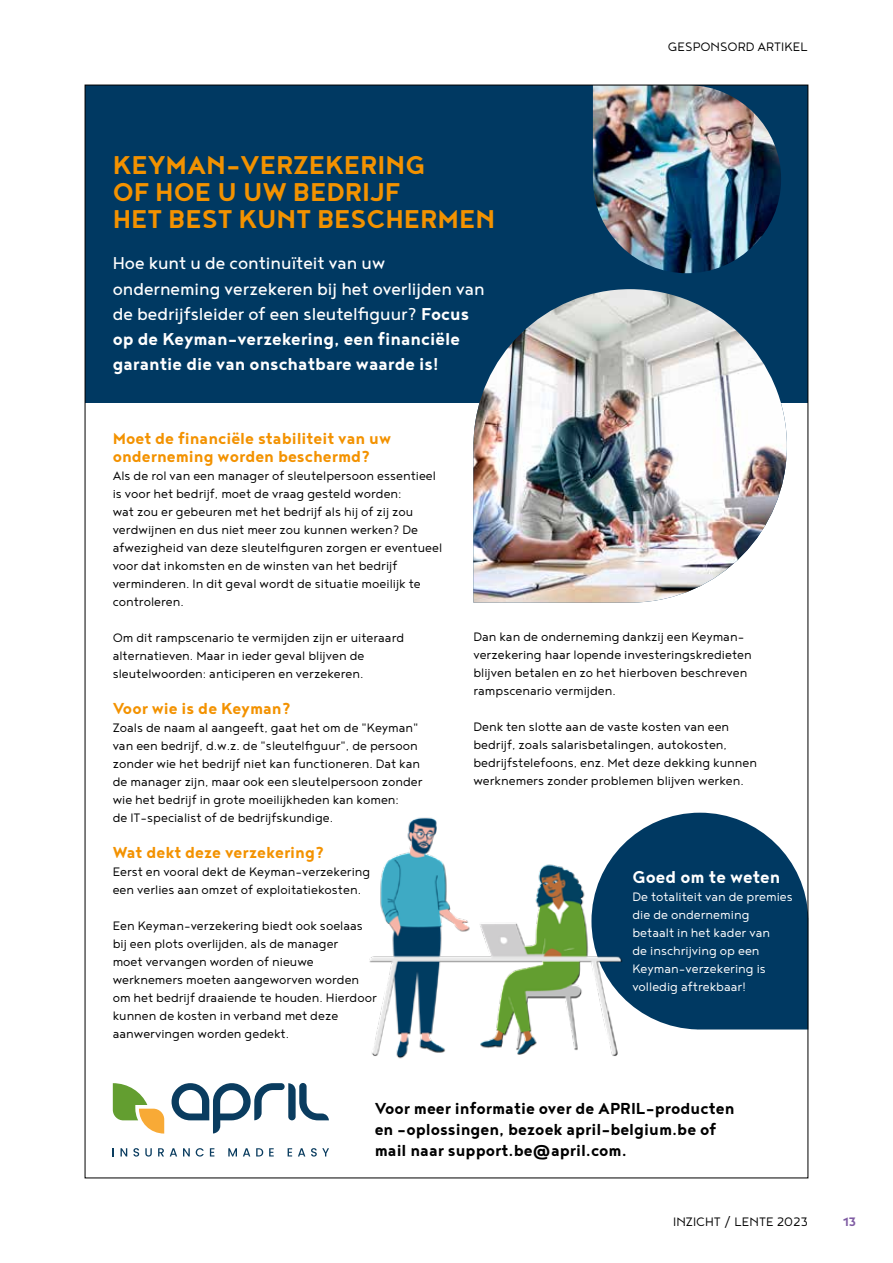
<style>
.page{position:relative;width:893px;height:1263px;background:#fff}
.page>*{position:absolute;margin:0;border:0;box-sizing:border-box;transform-origin:0 0}
.t1{font:700 31.5px/27px "Noyh";color:#f39200}
.t2{font:21px/25.2px "Noyh";color:#fff}
.t3{font:700 21px "Noyh";color:#fff}
.t4{font:700 19.5px/21px "Noyh";color:#000}
.t5{font:700 19.5px/18px "Noyh";color:#f39200}
.t6{font:300 15px/18px "Noyh";color:#000}
.t7{font:300 15px/18px "Noyh";color:#fff}
.t8{font:700 15px "Noyh";color:#7f5ca3}
.s1{font-weight:700}
</style>
<div class="page">
<div style="left:85px;top:85px;width:723px;height:318px;background:#003962"></div>
<svg style="left:632px;top:813px;width:174px;height:216px;fill:#003962"></svg>
<img style="left:473px;top:289px;width:314px;height:314px">
<img style="left:593px;top:87px;width:188px;height:186px">
<img style="left:369px;top:817px;width:263px;height:242px">
<svg style="left:120px;top:1148px;width:7px;height:8px"></svg>
<svg style="left:133px;top:1148px;width:6px;height:8px"></svg>
<svg style="left:145px;top:1148px;width:7px;height:8px"></svg>
<svg style="left:158px;top:1148px;width:6px;height:8px"></svg>
<svg style="left:170px;top:1148px;width:7px;height:8px"></svg>
<svg style="left:183px;top:1148px;width:7px;height:8px"></svg>
<svg style="left:196px;top:1148px;width:8px;height:8px"></svg>
<svg style="left:210px;top:1148px;width:4px;height:8px"></svg>
<svg style="left:228px;top:1148px;width:9px;height:8px"></svg>
<svg style="left:243px;top:1148px;width:7px;height:8px"></svg>
<svg style="left:256px;top:1148px;width:7px;height:8px"></svg>
<svg style="left:269px;top:1148px;width:5px;height:8px"></svg>
<svg style="left:288px;top:1148px;width:4px;height:8px"></svg>
<svg style="left:298px;top:1148px;width:7px;height:8px"></svg>
<svg style="left:311px;top:1148px;width:18px;height:8px"></svg>
<svg style="left:113px;top:1083px;width:51px;height:50px"></svg>
<svg style="left:172px;top:1083px;width:157px;height:50px"></svg>
<h1 class="t1" style="left:113px;top:151px;width:384px">KEYMAN-VERZEKERING<br>OF HOE U UW BEDRIJF<br>HET BEST KUNT BESCHERMEN</h1>
<h2 class="t2" style="left:113px;top:250px;width:373px">Hoe kunt u de continuïteit van uw onderneming verzekeren bij het overlijden van de bedrijfsleider of een sleutelfiguur? <span class="s1">Focus op de Keyman-verzekering, een financiële garantie die van onschatbare waarde is!</span></h2>
<p class="t6" style="left:668px;top:38px;width:141px">GESPONSORD ARTIKEL</p>
<h3 class="t5" style="left:113px;top:429px;width:280px">Moet de financiële stabiliteit van uw onderneming worden beschermd?</h3>
<p class="t6" style="left:113px;top:466px;width:331px">Als de rol van een manager of sleutelpersoon essentieel is voor het bedrijf, moet de vraag gesteld worden:<br>wat zou er gebeuren met het bedrijf als hij of zij zou verdwijnen en dus niet meer zou kunnen werken? De afwezigheid van deze sleutelfiguren zorgen er eventueel voor dat inkomsten en de winsten van het bedrijf verminderen. In dit geval wordt de situatie moeilijk te controleren.</p>
<p class="t6" style="left:113px;top:628px;width:293px">Om dit rampscenario te vermijden zijn er uiteraard alternatieven. Maar in ieder geval blijven de sleutelwoorden: anticiperen en verzekeren.</p>
<h3 class="t5" style="left:113px;top:699px;width:180px">Voor wie is de Keyman?</h3>
<p class="t6" style="left:113px;top:718px;width:311px">Zoals de naam al aangeeft, gaat het om de "Keyman" van een bedrijf, d.w.z. de "sleutelfiguur", de persoon zonder wie het bedrijf niet kan functioneren. Dat kan de manager zijn, maar ook een sleutelpersoon zonder wie het bedrijf in grote moeilijkheden kan komen:<br>de IT-specialist of de bedrijfskundige.</p>
<h3 class="t5" style="left:113px;top:843px;width:213px">Wat dekt deze verzekering?</h3>
<p class="t6" style="left:113px;top:862px;width:259px">Eerst en vooral dekt de Keyman-verzekering een verlies aan omzet of exploitatiekosten.</p>
<p class="t6" style="left:113px;top:916px;width:266px">Een Keyman-verzekering biedt ook soelaas bij een plots overlijden, als de manager<br>moet vervangen worden of nieuwe werknemers moeten aangeworven worden om het bedrijf draaiende te houden. Hierdoor kunnen de kosten in verband met deze aanwervingen worden gedekt.</p>
<p class="t6" style="left:473px;top:627px;width:280px">Dan kan de onderneming dankzij een Keyman&shy;verzekering haar lopende investeringskredieten blijven betalen en zo het hierboven beschreven rampscenario vermijden.</p>
<p class="t6" style="left:473px;top:717px;width:285px">Denk ten slotte aan de vaste kosten van een bedrijf, zoals salarisbetalingen, autokosten, bedrijfstelefoons, enz. Met deze dekking kunnen werknemers zonder problemen blijven werken.</p>
<h2 class="t3" style="left:632px;top:865px;width:150px">Goed om te weten</h2>
<p class="t7" style="left:632px;top:887px;width:162px">De totaliteit van de premies die de onderneming betaalt in het kader van<br>de inschrijving op een<br>Keyman-verzekering is volledig aftrekbaar!</p>
<h3 class="t4" style="left:375px;top:1098px;width:361px">Voor meer informatie over de APRIL-producten en -oplossingen, bezoek april-belgium.be of mail naar support.be@april.com.</h3>
<p class="t6" style="left:673px;top:1212px;width:136px">INZICHT / LENTE 2023</p>
<p class="t8" style="left:843px;top:1213px;width:15px">13</p>
</div>
